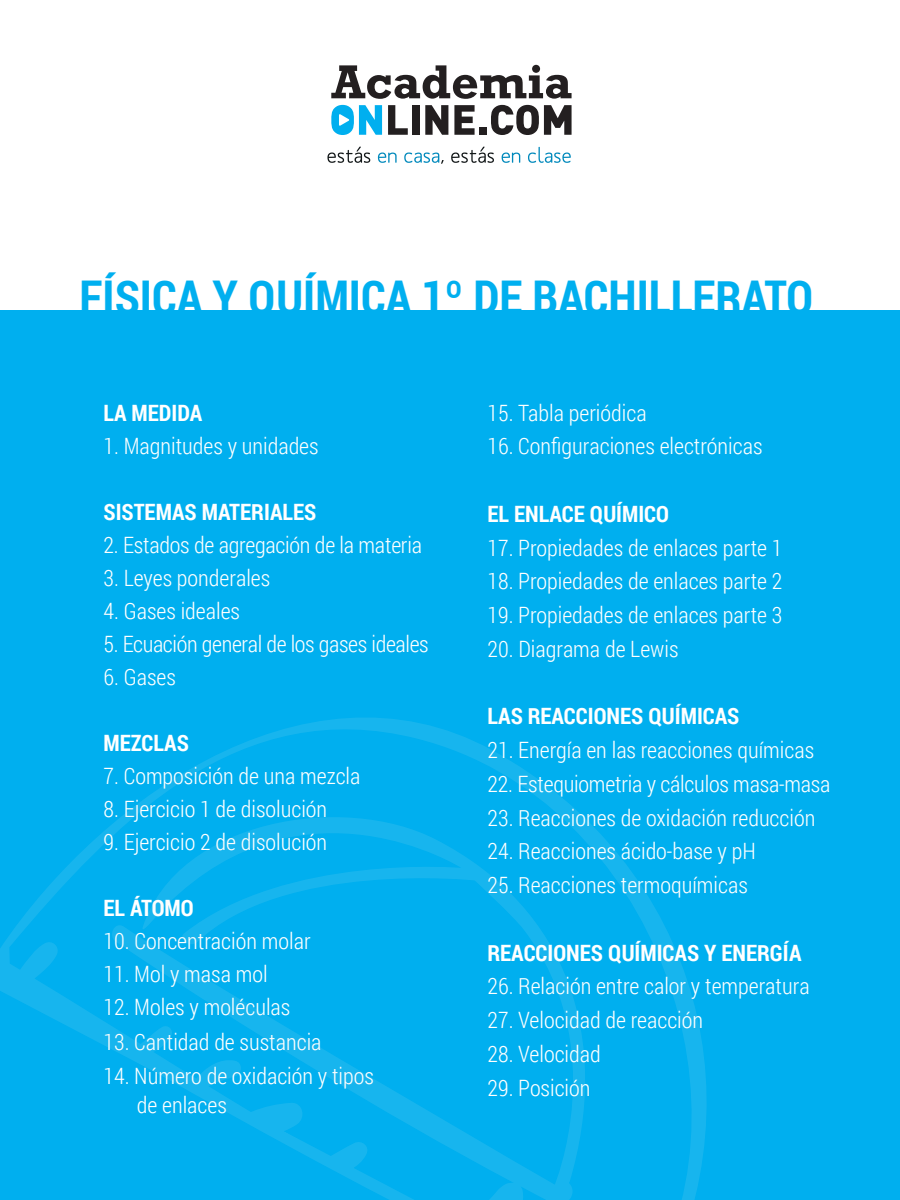
<style>
.page{position:relative;width:900px;height:1200px;background:#fff}
.page>*{position:absolute;margin:0;border:0;box-sizing:border-box;transform-origin:0 0}
.t1{font:700 46.5px "Roboto Condensed";color:#00afef}
.t2{font:300 22.5px/28.5px "Roboto Condensed";color:#fff}
.t3{font:700 22.5px "Roboto Condensed";color:#fff}
</style>
<div class="page">
<div style="left:0;top:310px;width:900px;height:890px;background:#00afef"></div>
<svg style="left:0;top:718px;width:707px;height:482px"></svg>
<svg style="left:388px;top:105px;width:20px;height:30px"></svg>
<div style="left:412px;top:105px;width:7px;height:30px;background:#231f20"></div>
<svg style="left:425px;top:105px;width:23px;height:30px"></svg>
<svg style="left:454px;top:105px;width:21px;height:30px"></svg>
<div style="left:479px;top:127px;width:8px;height:8px;background:#231f20"></div>
<svg style="left:331px;top:105px;width:51px;height:30px"></svg>
<svg style="left:491px;top:105px;width:81px;height:30px"></svg>
<svg style="left:331px;top:65px;width:241px;height:34px"></svg>
<svg style="left:451px;top:147px;width:43px;height:16px"></svg>
<svg style="left:502px;top:153px;width:18px;height:10px"></svg>
<svg style="left:327px;top:147px;width:117px;height:17px"></svg>
<svg style="left:528px;top:147px;width:43px;height:16px"></svg>
<h1 class="t1" style="left:79px;top:265px;width:735px">FÍSICA Y QUÍMICA 1º DE BACHILLERATO</h1>
<p class="t3" style="left:103px;top:398px;width:100px">LA MEDIDA</p>
<p class="t2" style="left:103px;top:431px;width:217px">1. Magnitudes y unidades</p>
<p class="t3" style="left:103px;top:497px;width:214px">SISTEMAS MATERIALES</p>
<p class="t2" style="left:103px;top:530px;width:320px">2. Estados de agregación de la materia</p>
<p class="t2" style="left:103px;top:563px;width:168px">3. Leyes ponderales</p>
<p class="t2" style="left:103px;top:596px;width:138px">4. Gases ideales</p>
<p class="t2" style="left:103px;top:629px;width:327px">5. Ecuación general de los gases ideales</p>
<p class="t2" style="left:103px;top:662px;width:74px">6. Gases</p>
<p class="t3" style="left:103px;top:728px;width:87px">MEZCLAS</p>
<p class="t2" style="left:103px;top:761px;width:258px">7. Composición de una mezcla</p>
<p class="t2" style="left:103px;top:794px;width:225px">8. Ejercicio 1 de disolución</p>
<p class="t2" style="left:103px;top:827px;width:225px">9. Ejercicio 2 de disolución</p>
<p class="t3" style="left:103px;top:893px;width:92px">EL ÁTOMO</p>
<p class="t2" style="left:103px;top:926px;width:209px">10. Concentración molar</p>
<p class="t2" style="left:103px;top:959px;width:166px">11. Mol y masa mol</p>
<p class="t2" style="left:103px;top:992px;width:188px">12. Moles y moléculas</p>
<p class="t2" style="left:103px;top:1027px;width:220px">13. Cantidad de sustancia</p>
<p class="t2" style="left:137px;top:1061px;width:239px;text-indent:-33px">14. Número de oxidación y tipos de enlaces</p>
<p class="t2" style="left:488px;top:398px;width:161px">15. Tabla periódica</p>
<p class="t2" style="left:488px;top:431px;width:276px">16. Configuraciones electrónicas</p>
<p class="t3" style="left:488px;top:498px;width:183px">EL ENLACE QUÍMICO</p>
<p class="t2" style="left:488px;top:533px;width:297px">17. Propiedades de enlaces parte 1</p>
<p class="t2" style="left:488px;top:566px;width:297px">18. Propiedades de enlaces parte 2</p>
<p class="t2" style="left:488px;top:600px;width:297px">19. Propiedades de enlaces parte 3</p>
<p class="t2" style="left:488px;top:634px;width:193px">20. Diagrama de Lewis</p>
<p class="t3" style="left:488px;top:701px;width:254px">LAS REACCIONES QUÍMICAS</p>
<p class="t2" style="left:488px;top:735px;width:328px">21. Energía en las reacciones químicas</p>
<p class="t2" style="left:488px;top:769px;width:344px">22. Estequiometria y cálculos masa-masa</p>
<p class="t2" style="left:488px;top:803px;width:329px">23. Reacciones de oxidación reducción</p>
<p class="t2" style="left:488px;top:836px;width:270px">24. Reacciones ácido-base y pH</p>
<p class="t2" style="left:488px;top:870px;width:262px">25. Reacciones termoquímicas</p>
<p class="t3" style="left:488px;top:937px;width:315px">REACCIONES QUÍMICAS Y ENERGÍA</p>
<p class="t2" style="left:488px;top:971px;width:324px">26. Relación entre calor y temperatura</p>
<p class="t2" style="left:488px;top:1005px;width:217px">27. Velocidad de reacción</p>
<p class="t2" style="left:488px;top:1039px;width:115px">28. Velocidad</p>
<p class="t2" style="left:488px;top:1073px;width:105px">29. Posición</p>
</div>
